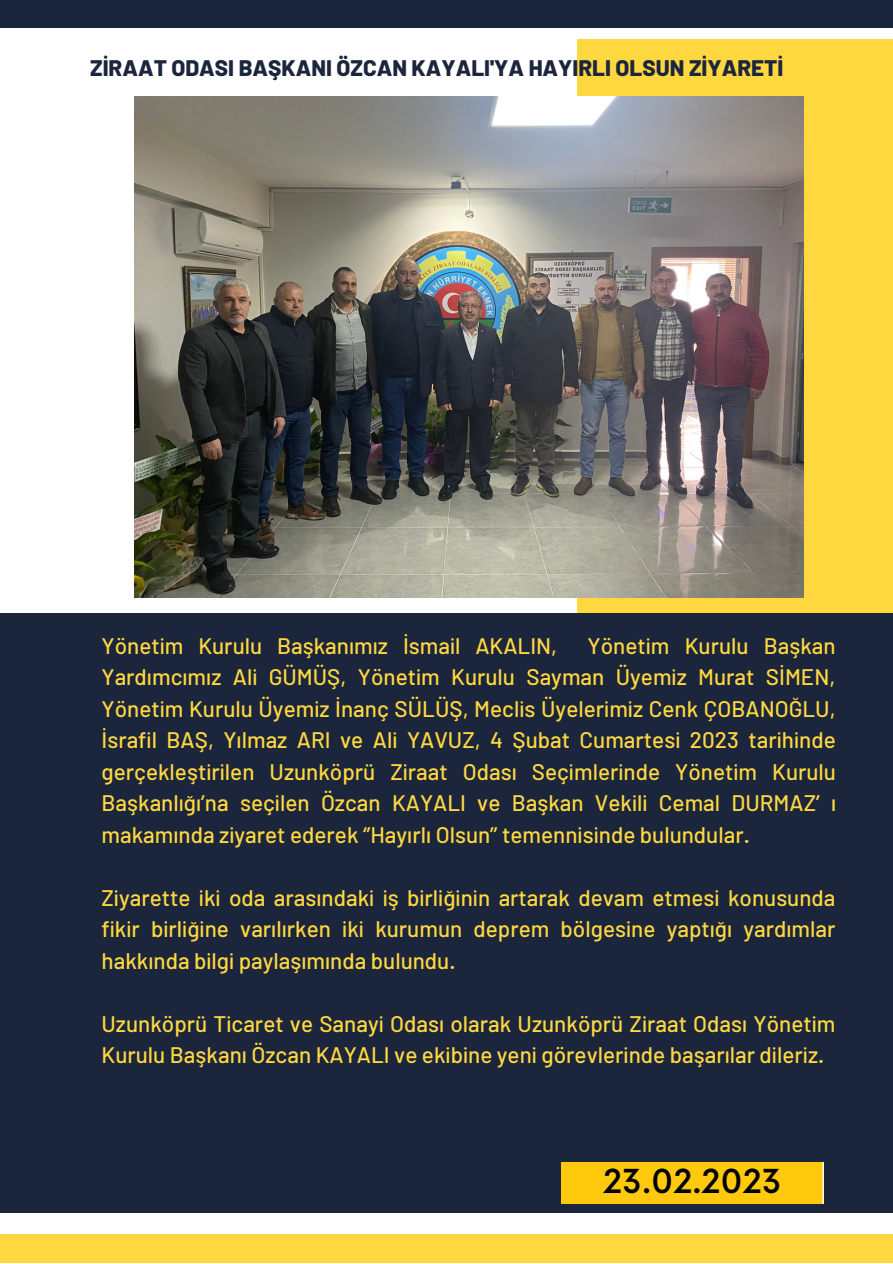
<style>
.page{position:relative;width:893px;height:1264px;background:#fff}
.page>*{position:absolute;margin:0;border:0;box-sizing:border-box;transform-origin:0 0}
.t1{font:500 32.25px "Now";color:#000}
.t2{font:500 22.5px/31.5px "Barlow";color:#ffd840;text-align:justify}
.t3{font:800 22.5px "Barlow";color:#1b253c}
</style>
<div class="page">
<div style="left:577px;top:39px;width:315px;height:607px;background:#ffd840"></div>
<div style="left:0;top:0;width:892px;height:27px;background:#1b253c"></div>
<div style="left:0;top:1234px;width:892px;height:28px;background:#ffd840"></div>
<div style="left:0;top:613px;width:892px;height:599px;background:#1b253c"></div>
<div style="left:561px;top:1162px;width:262px;height:41px;background:#ffc90e"></div>
<img style="left:134px;top:96px;width:669px;height:502px">
<p class="t3" style="left:90px;top:54px;width:694px">ZİRAAT ODASI BAŞKANI ÖZCAN KAYALI'YA HAYIRLI OLSUN ZİYARETİ</p>
<p class="t2" style="left:101px;top:629px;width:457px">Yönetim Kurulu Başkanımız İsmail AKALIN,</p>
<p class="t2" style="left:101px;top:629px;width:736px;text-indent:486px">Yönetim Kurulu Başkan Yardımcımız Ali GÜMÜŞ, Yönetim Kurulu Sayman Üyemiz Murat SİMEN, Yönetim Kurulu Üyemiz İnanç SÜLÜŞ, Meclis Üyelerimiz Cenk ÇOBANOĞLU, İsrafil BAŞ, Yılmaz ARI ve Ali YAVUZ, 4 Şubat Cumartesi 2023 tarihinde gerçekleştirilen Uzunköprü Ziraat Odası Seçimlerinde Yönetim Kurulu Başkanlığı’na seçilen Özcan KAYALI ve Başkan Vekili Cemal DURMAZ’ ı makamında ziyaret ederek ‘’Hayırlı Olsun’’ temennisinde bulundular.</p>
<p class="t2" style="left:101px;top:880px;width:735px">Ziyarette iki oda arasındaki iş birliğinin artarak devam etmesi konusunda fikir birliğine varılırken iki kurumun deprem bölgesine yaptığı yardımlar hakkında bilgi paylaşımında bulundu.</p>
<p class="t2" style="left:101px;top:1006px;width:735px">Uzunköprü Ticaret ve Sanayi Odası olarak Uzunköprü Ziraat Odası Yönetim<br>Kurulu Başkanı Özcan KAYALI ve ekibine yeni görevlerinde başarılar dileriz.</p>
<h1 class="t1" style="left:603px;top:1163px;width:180px">23.02.2023</h1>
</div>
